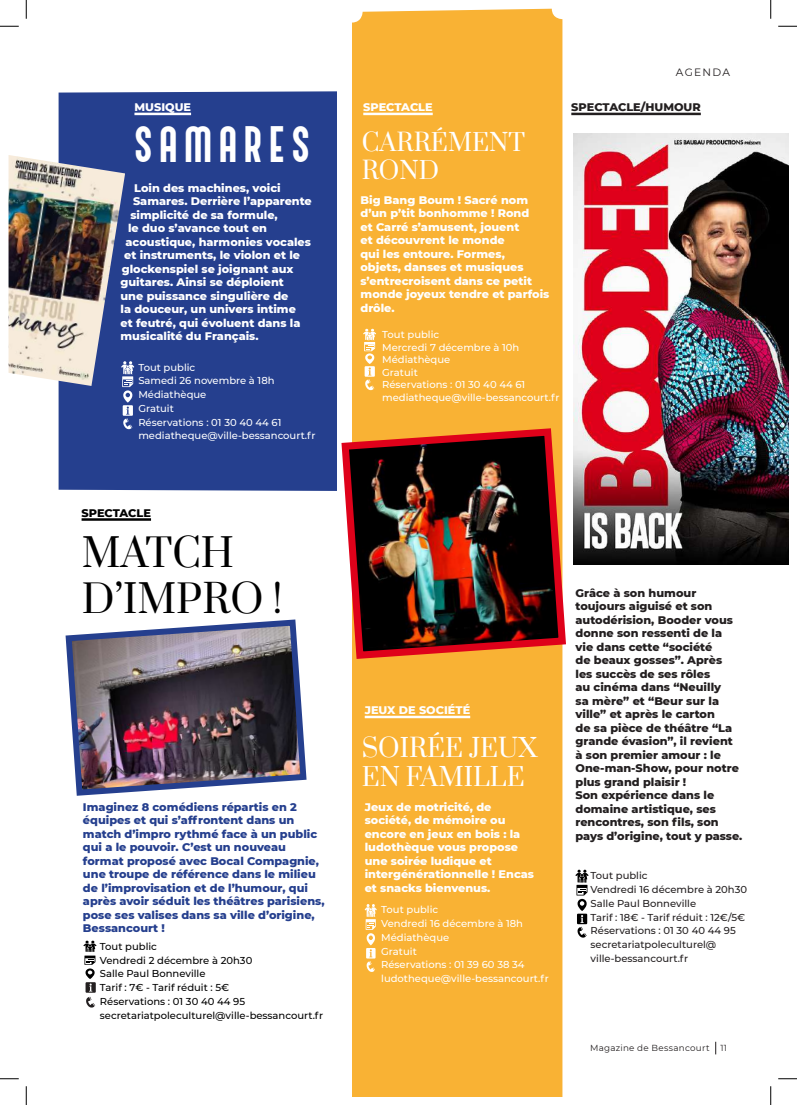
<style>
.page{position:relative;width:797px;height:1105px;background:#fff}
.page>*{position:absolute;margin:0;border:0;box-sizing:border-box;transform-origin:0 0}
.t1{font:38.25px/46px "Prata";color:#000}
.t2{font:35.88px "Andreas";letter-spacing:.2em;color:#fff}
.t3{font:24.88px/29.9px "Prata";color:#fff}
.t4{font:23.75px/28.5px "Prata";color:#fff}
.t5{font:800 11.25px/13.5px "Montserrat";color:#fff}
.t6{font:800 11.25px/13.5px "Montserrat";color:#231f20}
.t7{font:800 11.25px/13.5px "Montserrat";color:#253f8e}
.t8{font:800 11.25px "Montserrat";letter-spacing:-.005em;color:#000}
.t9{font:10.62px "Montserrat";letter-spacing:.115em;color:#231f20}
.t10{font:500 10px/13.8px "Montserrat";color:#fff}
.t11{font:500 10px/13.8px "Montserrat";color:#231f20}
.t12{font:500 10px/13.8px "Montserrat";color:#000}
.t13{font:8.75px "Montserrat";letter-spacing:.03em;color:#231f20}
</style>
<div class="page">
<div style="left:59px;top:91px;width:278px;height:400px;background:#253f8e"></div>
<div style="left:352px;top:9px;width:210px;height:1087px;background:#f9b234"></div>
<img style="left:341px;top:424px;width:225px;height:239px">
<img style="left:65px;top:619px;width:242px;height:177px">
<img style="left:9px;top:155px;width:116px;height:231px">
<img style="left:573px;top:133px;width:215px;height:431px">
<hr style="left:82px;top:518px;width:69px;height:3px;background:#000">
<hr style="left:134px;top:113px;width:57px;height:2px;background:#fff">
<hr style="left:365px;top:716px;width:105px;height:2px;background:#fff">
<hr style="left:363px;top:113px;width:70px;height:2px;background:#fff">
<svg style="left:121px;top:361px;width:13px;height:68px"></svg>
<hr style="left:571px;top:113px;width:129px;height:2px;background:#231f20">
<svg style="left:575px;top:870px;width:13px;height:68px"></svg>
<svg style="left:365px;top:904px;width:12px;height:68px"></svg>
<svg style="left:83px;top:941px;width:13px;height:66px"></svg>
<svg style="left:363px;top:329px;width:13px;height:61px"></svg>
<svg style="left:715px;top:1042px;width:1px;height:12px"></svg>
<svg style="left:0;top:25px;width:19px;height:2px"></svg>
<svg style="left:778px;top:25px;width:19px;height:2px"></svg>
<svg style="left:0;top:1078px;width:19px;height:1px"></svg>
<svg style="left:778px;top:1078px;width:19px;height:1px"></svg>
<svg style="left:25px;top:0;width:2px;height:19px"></svg>
<svg style="left:25px;top:1086px;width:2px;height:19px"></svg>
<svg style="left:770px;top:0;width:1px;height:19px"></svg>
<svg style="left:770px;top:1086px;width:1px;height:19px"></svg>
<p class="t5" style="left:134px;top:100px;width:58px">MUSIQUE</p>
<h2 class="t2" style="left:134px;top:115px;width:177px">SAMARES</h2>
<p class="t5" style="left:134px;top:180px;width:148px">Loin des machines, voici</p>
<p class="t5" style="left:133px;top:194px;width:180px">Samares. Derrière l’apparente</p>
<p class="t5" style="left:130px;top:207px;width:149px">simplicité de sa formule,</p>
<p class="t5" style="left:128px;top:221px;width:141px">le duo s’avance tout en</p>
<p class="t5" style="left:125px;top:234px;width:187px">acoustique, harmonies vocales</p>
<p class="t5" style="left:124px;top:248px;width:177px">et instruments, le violon et le</p>
<p class="t5" style="left:122px;top:261px;width:173px">glockenspiel se joignant aux</p>
<p class="t5" style="left:120px;top:275px;width:165px">guitares. Ainsi se déploient</p>
<p class="t5" style="left:120px;top:288px;width:169px">une puissance singulière de</p>
<p class="t5" style="left:120px;top:302px;width:177px">la douceur, un univers intime</p>
<p class="t5" style="left:120px;top:315px;width:181px">et feutré, qui évoluent dans la</p>
<p class="t5" style="left:120px;top:329px;width:140px">musicalité du Français.</p>
<p class="t10" style="left:138px;top:360px;width:179px">Tout public<br>Samedi 26 novembre à 18h<br>Médiathèque<br>Gratuit<br>Réservations : 01 30 40 44 61 mediatheque@ville-bessancourt.fr</p>
<p class="t8" style="left:82px;top:505px;width:71px">SPECTACLE</p>
<h1 class="t1" style="left:82px;top:528px;width:202px">MATCH<br>D’IMPRO !</h1>
<p class="t7" style="left:83px;top:799px;width:243px">Imaginez 8 comédiens répartis en 2 équipes et qui s’affrontent dans un match d’impro rythmé face à un public qui a le pouvoir. C’est un nouveau format proposé avec Bocal Compagnie, une troupe de référence dans le milieu de l’improvisation et de l’humour, qui après avoir séduit les théâtres parisiens, pose ses valises dans sa ville d’origine, Bessancourt !</p>
<p class="t12" style="left:100px;top:939px;width:225px">Tout public<br>Vendredi 2 décembre à 20h30<br>Salle Paul Bonneville<br>Tarif : 7€ - Tarif réduit : 5€<br>Réservations : 01 30 40 44 95 secretariatpoleculturel@ville-bessancourt.fr</p>
<p class="t5" style="left:363px;top:100px;width:71px">SPECTACLE</p>
<h3 class="t4" style="left:362px;top:127px;width:165px">CARRÉMENT<br>ROND</h3>
<p class="t5" style="left:360px;top:192px;width:190px">Big Bang Boum ! Sacré nom d’un p’tit bonhomme ! Rond<br>et Carré s’amusent, jouent<br>et découvrent le monde<br>qui les entoure. Formes,<br>objets, danses et musiques s’entrecroisent dans ce petit monde joyeux tendre et parfois drôle.</p>
<p class="t10" style="left:382px;top:328px;width:179px;line-height:12.5px">Tout public<br>Mercredi 7 décembre à 10h<br>Médiathèque<br>Gratuit<br>Réservations : 01 30 40 44 61 mediatheque@ville-bessancourt.fr</p>
<p class="t9" style="left:676px;top:65px;width:56px">AGENDA</p>
<p class="t6" style="left:571px;top:100px;width:131px">SPECTACLE/HUMOUR</p>
<p class="t5" style="left:365px;top:703px;width:107px">JEUX DE SOCIÉTÉ</p>
<h3 class="t3" style="left:362px;top:731px;width:177px">SOIRÉE JEUX<br>EN FAMILLE</h3>
<p class="t5" style="left:365px;top:799px;width:171px">Jeux de motricité, de société, de mémoire ou encore en jeux en bois : la ludothèque vous propose une soirée ludique et intergénérationnelle ! Encas et snacks bienvenus.</p>
<p class="t10" style="left:381px;top:902px;width:169px">Tout public<br>Vendredi 16 décembre à 18h<br>Médiathèque<br>Gratuit<br>Réservations : 01 39 60 38 34 ludotheque@ville-bessancourt.fr</p>
<p class="t6" style="left:575px;top:585px;width:168px">Grâce à son humour toujours aiguisé et son autodérision, Booder vous donne son ressenti de la vie dans cette “société<br>de beaux gosses”. Après<br>les succès de ses rôles<br>au cinéma dans “Neuilly<br>sa mère” et “Beur sur la ville” et après le carton<br>de sa pièce de théâtre “La grande évasion”, il revient à son premier amour : le<br>One-man-Show, pour notre plus grand plaisir !<br>Son expérience dans le domaine artistique, ses rencontres, son fils, son pays d’origine, tout y passe.</p>
<p class="t11" style="left:590px;top:868px;width:158px">Tout public<br>Vendredi 16 décembre à 20h30<br>Salle Paul Bonneville<br>Tarif : 18€ - Tarif réduit : 12€/5€<br>Réservations : 01 30 40 44 95 secretariatpoleculturel@ ville-bessancourt.fr</p>
<p class="t13" style="left:590px;top:1042px;width:138px">Magazine de Bessancourt 11</p>
</div>
